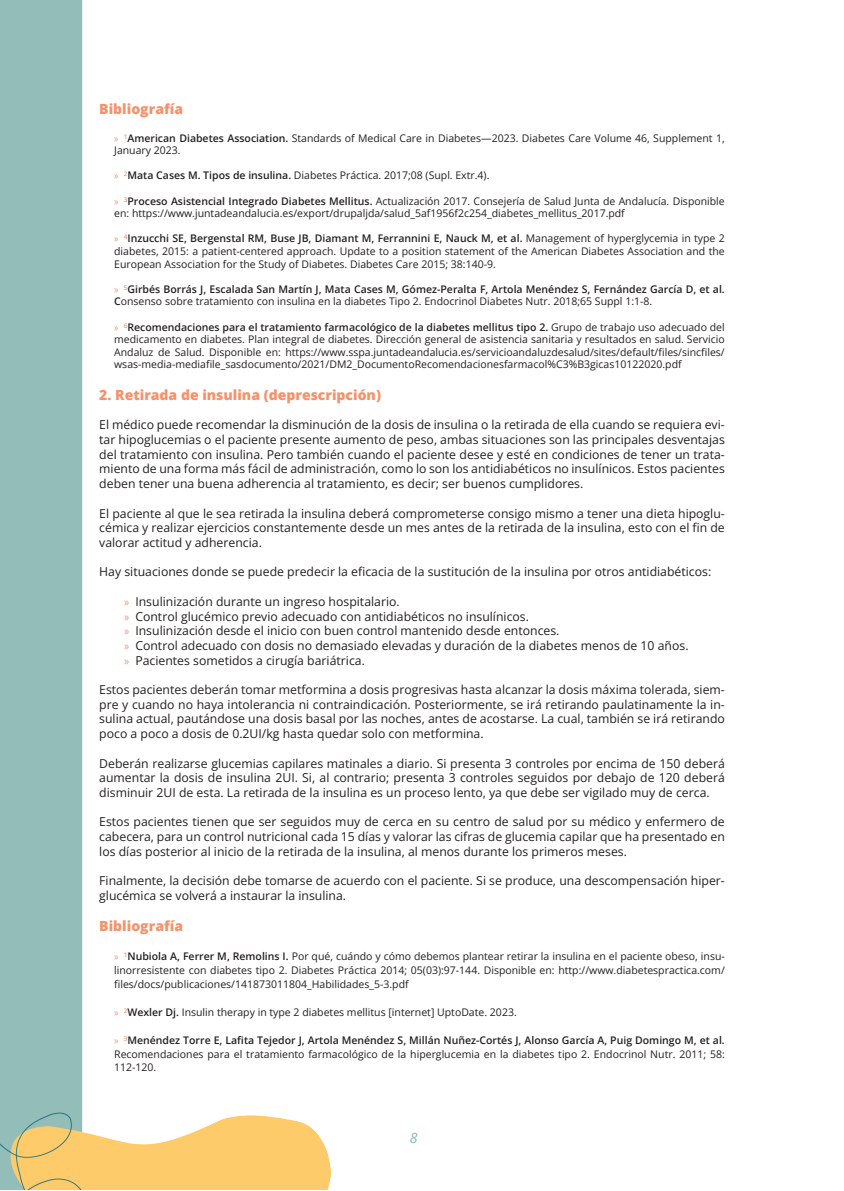
<style>
.page{position:relative;width:844px;height:1191px;background:#fff}
.page>*{position:absolute;margin:0;border:0;box-sizing:border-box;transform-origin:0 0}
.t1{font:14px "Open Sans";color:#f5926b}
.t2{font:italic 14px "Open Sans";color:#83bbb7}
.t3{font:12.25px/14.7px "Open Sans";color:#231f20;text-align:justify}
.t4{font:10.5px/12.6px "Open Sans";color:#231f20}
.t5{font:600 10.5px/12.6px "Open Sans";color:#231f20}
.s1{font-family:"Myriad Pro";color:#f5926b}
.s2{color:#f5926b}
.s3{font-weight:600}
.s4{font-family:"Myriad Pro";font-weight:400;color:#f5926b}
.s5{font-weight:400;color:#f5926b}
.s6{font-weight:400}
</style>
<div class="page">
<img style="left:0;top:0;width:330px;height:1189px">
<p class="t1" style="left:99px;top:100px;width:85px">Bibliografía</p>
<p class="t4" style="left:114px;top:131px;width:612px"><span class="s1">»</span> <span class="s2">1</span><span class="s3">American Diabetes Association.</span> Standards of Medical Care in Diabetes—2023. Diabetes Care Volume 46, Supplement 1,<br>January 2023.</p>
<p class="t4" style="left:114px;top:169px;width:377px"><span class="s1">»</span> <span class="s2">2</span><span class="s3">Mata Cases M. Tipos de insulina.</span> Diabetes Práctica. 2017;08 (Supl. Extr.4).</p>
<p class="t4" style="left:114px;top:194px;width:612px"><span class="s1">»</span> <span class="s2">3</span><span class="s3">Proceso Asistencial Integrado Diabetes Mellitus.</span> Actualización 2017. Consejería de Salud Junta de Andalucía. Disponible en: https://www.juntadeandalucia.es/export/drupaljda/salud_5af1956f2c254_diabetes_mellitus_2017.pdf</p>
<p class="t4" style="left:114px;top:232px;width:612px;text-align:justify"><span class="s1">»</span> <span class="s2">4</span><span class="s3">Inzucchi SE, Bergenstal RM, Buse JB, Diamant M, Ferrannini E, Nauck M, et al.</span> Management of hyperglycemia in type 2 diabetes, 2015: a patient-centered approach. Update to a position statement of the American Diabetes Association and the European Association for the Study of Diabetes. Diabetes Care 2015; 38:140-9.</p>
<p class="t5" style="left:114px;top:282px;width:612px"><span class="s4">»</span> <span class="s5">5</span>Girbés Borrás J, Escalada San Martín J, Mata Cases M, Gómez-Peralta F, Artola Menéndez S, Fernández García D, et al.<br>C<span class="s6">onsenso sobre tratamiento con insulina en la diabetes Tipo 2. Endocrinol Diabetes Nutr. 2018;65 Suppl 1:1-8.</span></p>
<p class="t4" style="left:114px;top:320px;width:612px;text-align:justify"><span class="s1">»</span> <span class="s2">6</span><span class="s3">Recomendaciones para el tratamiento farmacológico de la diabetes mellitus tipo 2.</span> Grupo de trabajo uso adecuado del medicamento en diabetes. Plan integral de diabetes. Dirección general de asistencia sanitaria y resultados en salud. Servicio Andaluz de Salud. Disponible en: https://www.sspa.juntadeandalucia.es/servicioandaluzdesalud/sites/default/files/sincfiles/ wsas-media-mediafile_sasdocumento/2021/DM2_DocumentoRecomendacionesfarmacol%C3%B3gicas10122020.pdf</p>
<p class="t1" style="left:99px;top:385px;width:283px">2. Retirada de insulina (deprescripción)</p>
<p class="t3" style="left:99px;top:417px;width:627px">El médico puede recomendar la disminución de la dosis de insulina o la retirada de ella cuando se requiera evi&shy;tar hipoglucemias o el paciente presente aumento de peso, ambas situaciones son las principales desventajas del tratamiento con insulina. Pero también cuando el paciente desee y esté en condiciones de tener un trata&shy;miento de una forma más fácil de administración, como lo son los antidiabéticos no insulínicos. Estos pacientes deben tener una buena adherencia al tratamiento, es decir; ser buenos cumplidores.</p>
<p class="t3" style="left:99px;top:505px;width:627px">El paciente al que le sea retirada la insulina deberá comprometerse consigo mismo a tener una dieta hipoglu&shy;cémica y realizar ejercicios constantemente desde un mes antes de la retirada de la insulina, esto con el fin de valorar actitud y adherencia.</p>
<p class="t3" style="left:99px;top:564px;width:613px">Hay situaciones donde se puede predecir la eficacia de la sustitución de la insulina por otros antidiabéticos:</p>
<p class="t3" style="left:124px;top:593px;width:277px"><span class="s1">»</span> Insulinización durante un ingreso hospitalario.</p>
<p class="t3" style="left:124px;top:608px;width:406px"><span class="s1">»</span> Control glucémico previo adecuado con antidiabéticos no insulínicos.</p>
<p class="t3" style="left:124px;top:623px;width:437px"><span class="s1">»</span> Insulinización desde el inicio con buen control mantenido desde entonces.</p>
<p class="t3" style="left:124px;top:638px;width:566px"><span class="s1">»</span> Control adecuado con dosis no demasiado elevadas y duración de la diabetes menos de 10 años.</p>
<p class="t3" style="left:124px;top:652px;width:242px"><span class="s1">»</span> Pacientes sometidos a cirugía bariátrica.</p>
<p class="t3" style="left:99px;top:682px;width:627px">Estos pacientes deberán tomar metformina a dosis progresivas hasta alcanzar la dosis máxima tolerada, siem&shy;pre y cuando no haya intolerancia ni contraindicación. Posteriormente, se irá retirando paulatinamente la in&shy;sulina actual, pautándose una dosis basal por las noches, antes de acostarse. La cual, también se irá retirando poco a poco a dosis de 0.2UI/kg hasta quedar solo con metformina.</p>
<p class="t3" style="left:99px;top:755px;width:627px">Deberán realizarse glucemias capilares matinales a diario. Si presenta 3 controles por encima de 150 deberá aumentar la dosis de insulina 2UI. Si, al contrario; presenta 3 controles seguidos por debajo de 120 deberá disminuir 2UI de esta. La retirada de la insulina es un proceso lento, ya que debe ser vigilado muy de cerca.</p>
<p class="t3" style="left:99px;top:814px;width:627px">Estos pacientes tienen que ser seguidos muy de cerca en su centro de salud por su médico y enfermero de cabecera, para un control nutricional cada 15 días y valorar las cifras de glucemia capilar que ha presentado en los días posterior al inicio de la retirada de la insulina, al menos durante los primeros meses.</p>
<p class="t3" style="left:99px;top:873px;width:627px">Finalmente, la decisión debe tomarse de acuerdo con el paciente. Si se produce, una descompensación hiper&shy;glucémica se volverá a instaurar la insulina.</p>
<p class="t1" style="left:99px;top:916px;width:85px">Bibliografía</p>
<p class="t4" style="left:114px;top:949px;width:612px;line-height:14px;text-align:justify"><span class="s1">»</span> <span class="s2">1</span><span class="s3">Nubiola A, Ferrer M, Remolins I.</span> Por qué, cuándo y cómo debemos plantear retirar la insulina en el paciente obeso, insu&shy;linorresistente con diabetes tipo 2. Diabetes Práctica 2014; 05(03):97-144. Disponible en: http://www.diabetespractica.com/ files/docs/publicaciones/141873011804_Habilidades_5-3.pdf</p>
<p class="t4" style="left:114px;top:1005px;width:404px"><span class="s1">»</span> <span class="s2">2</span><span class="s3">Wexler Dj.</span> Insulin therapy in type 2 diabetes mellitus [internet] UptoDate. 2023.</p>
<p class="t4" style="left:114px;top:1033px;width:612px;line-height:14px"><span class="s1">»</span> <span class="s2">3</span><span class="s3">Menéndez Torre E, Lafita Tejedor J, Artola Menéndez S, Millán Nuñez-Cortés J, Alonso García A, Puig Domingo M, et al.<br></span>Recomendaciones para el tratamiento farmacológico de la hiperglucemia en la diabetes tipo 2. Endocrinol Nutr. 2011; 58:</p>
<p class="t4" style="left:114px;top:1060px;width:44px">112-120.</p>
<p class="t2" style="left:409px;top:1128px;width:9px">8</p>
</div>
